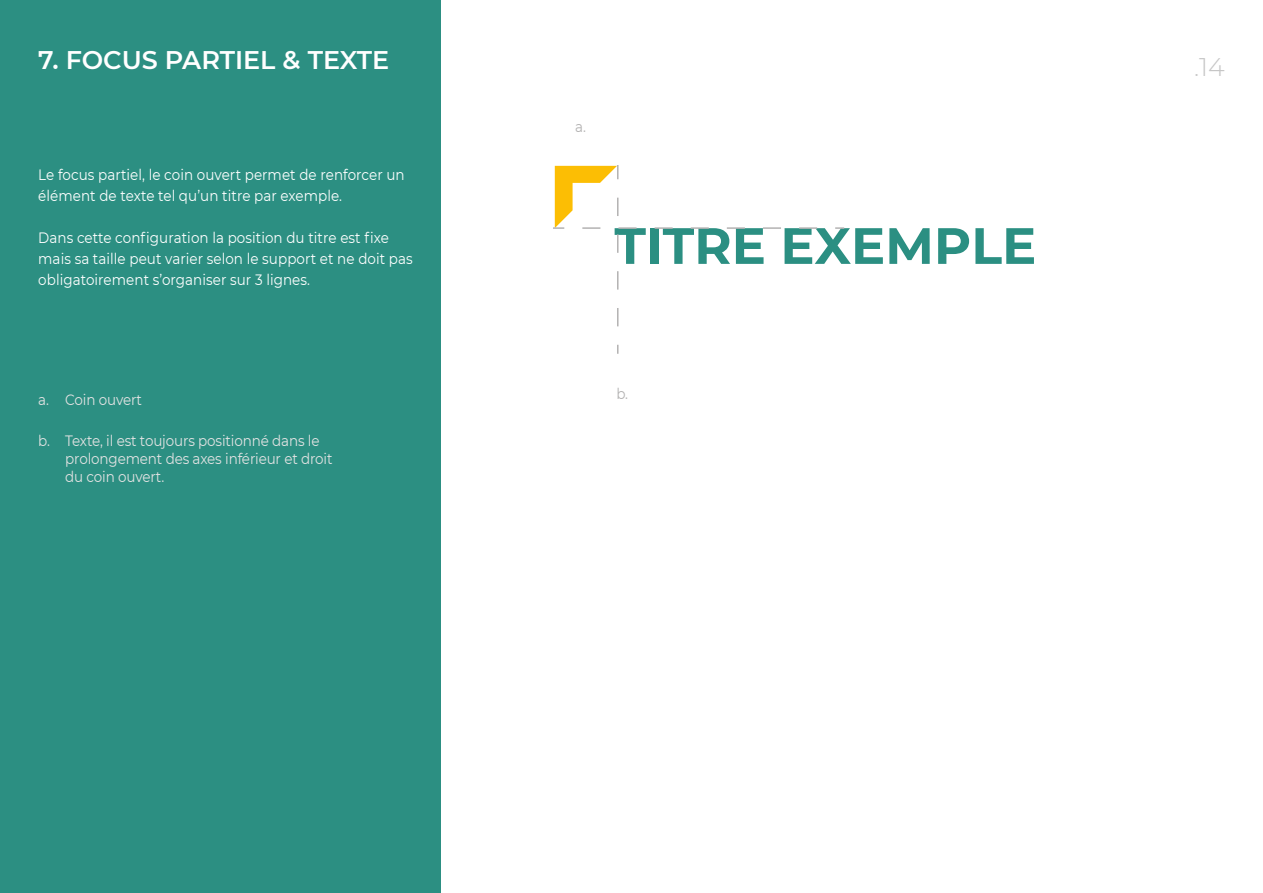
<style>
.page{position:relative;width:1263px;height:893px;background:#fff}
.page>*{position:absolute;margin:0;border:0;box-sizing:border-box;transform-origin:0 0}
.t1{font:700 51px "Montserrat";color:#2b8f82}
.Titres{font:600 25.5px "Montserrat";color:#fff}
.Pagination{font:300 25.5px "Montserrat";color:#c6c6c6}
.Labeur{font:15px/21px "Montserrat";letter-spacing:.005em;color:#fff;scale:.9 1}
.Notes{font:15px/18px "Montserrat";letter-spacing:-.01em;color:#e3e3e3;scale:.9 1}
.Notes-2{font:15px "Montserrat";color:#b3b2b2;scale:.9 1}
</style>
<div class="page">
<div style="left:0;top:0;width:441px;height:893px;background:#2c8f82"></div>
<svg style="left:835px;top:227px;width:9px;height:2px"></svg>
<svg style="left:554px;top:166px;width:264px;height:160px"></svg>
<p class="Titres" style="left:38px;top:42px;width:352px">7. FOCUS PARTIEL &amp; TEXTE</p>
<p class="Pagination" style="left:1194px;top:49px;width:32px">.14</p>
<p class="Labeur" style="left:38px;top:164px;width:409px">Le focus partiel, le coin ouvert permet de renforcer un élément de texte tel qu’un titre par exemple.</p>
<p class="Labeur" style="left:38px;top:227px;width:418px">Dans cette configuration la position du titre est fixe mais sa taille peut varier selon le support et ne doit pas obligatoirement s’organiser sur 3 lignes.</p>
<p class="Notes" style="left:38px;top:390px;width:117px">a. Coin ouvert</p>
<p class="Notes" style="left:65px;top:431px;width:298px;text-indent:-27px">b. Texte, il est toujours positionné dans le prolongement des axes inférieur et droit du coin ouvert.</p>
<p class="Notes-2" style="left:575px;top:117px;width:13px">a.</p>
<p class="t1" style="left:614px;top:209px;width:423px">TITRE EXEMPLE</p>
<p class="Notes-2" style="left:616px;top:383px;width:14px">b.</p>
</div>
